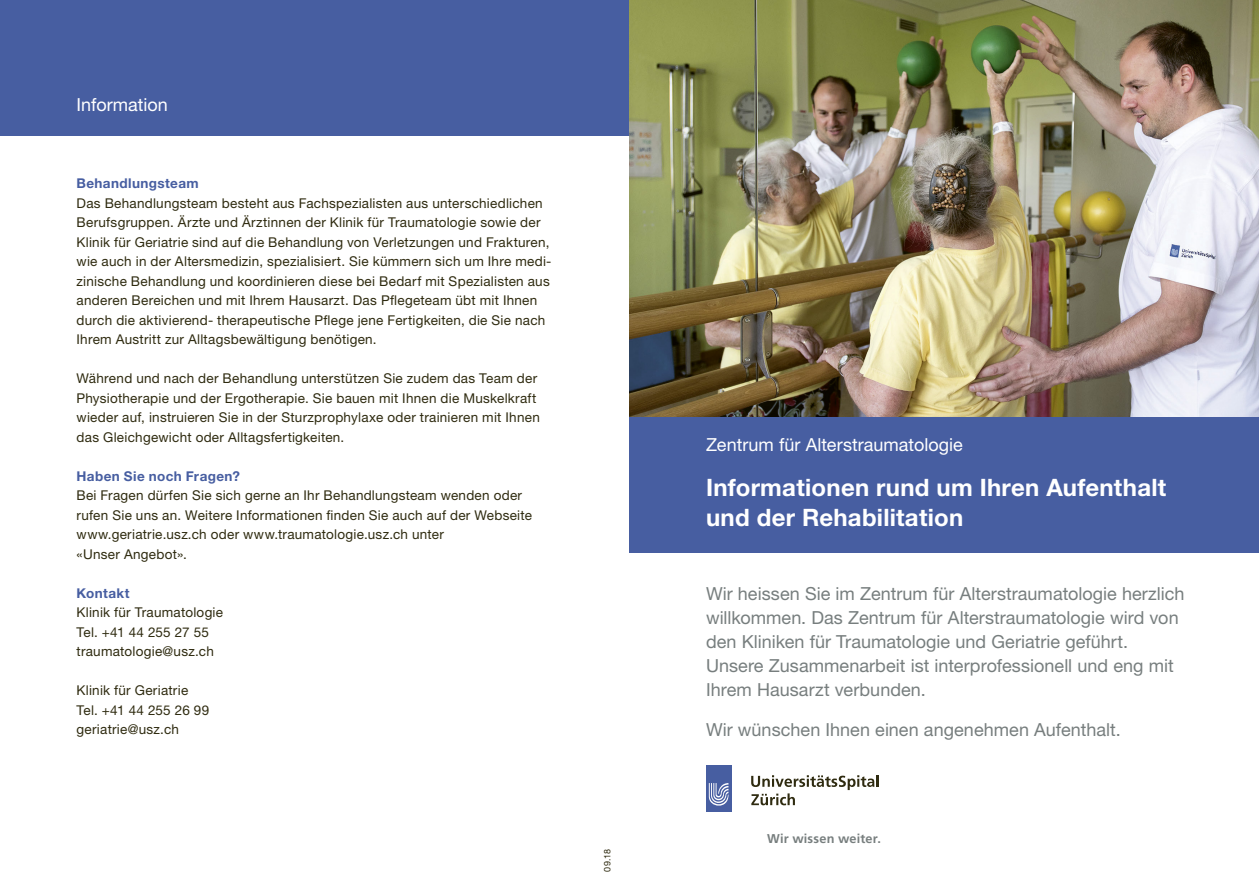
<style>
.page{position:relative;width:1259px;height:893px;background:#fff}
.page>*{position:absolute;margin:0;border:0;box-sizing:border-box;transform-origin:0 0}
.t1{font:700 24px/30px "Helvetica Neue LT Std";letter-spacing:.01em;color:#fff}
.t2{font:18px/24px "Helvetica Neue LT Std";color:#777e7e}
.t3{font:18px "Helvetica Neue LT Std";color:#fff}
.t4{font:13.5px/19.5px "Helvetica Neue LT Std";letter-spacing:.02em;color:#2f2b10}
.t5{font:700 13.5px "Helvetica Neue LT Std";letter-spacing:.03em;color:#475ea1}
.t6{font:700 12.75px "Frutiger LT Std";letter-spacing:.015em;color:#777e7e}
.t7{font:9px "Helvetica Neue LT Std";color:#2f2b10}
</style>
<div class="page">
<div style="left:629px;top:417px;width:630px;height:136px;background:#475ea1"></div>
<div style="left:706px;top:765px;width:25px;height:47px;background:#475ea1"></div>
<svg style="left:709px;top:783px;width:19px;height:23px"></svg>
<svg style="left:751px;top:775px;width:127px;height:30px"></svg>
<div style="left:0;top:0;width:629px;height:136px;background:#475ea1"></div>
<img style="left:629px;top:0;width:630px;height:417px">
<h2 class="t3" style="left:77px;top:93px;width:93px">Information</h2>
<p class="t5" style="left:77px;top:175px;width:124px">Behandlungsteam</p>
<p class="t4" style="left:77px;top:193px;width:476px">Das Behandlungsteam besteht aus Fachspezialisten aus unterschiedlichen Berufsgruppen. Ärzte und Ärztinnen der Klinik für Traumatologie sowie der Klinik für Geriatrie sind auf die Behandlung von Verletzungen und Frakturen, wie auch in der Altersmedizin, spezialisiert. Sie kümmern sich um Ihre medi&shy;zinische Behandlung und koordinieren diese bei Bedarf mit Spezialisten aus anderen Bereichen und mit Ihrem Hausarzt. Das Pflegeteam übt mit Ihnen durch die aktivierend- therapeutische Pflege jene Fertigkeiten, die Sie nach Ihrem Austritt zur Alltagsbewältigung benötigen.</p>
<p class="t4" style="left:77px;top:368px;width:465px">Während und nach der Behandlung unterstützen Sie zudem das Team der Physiotherapie und der Ergotherapie. Sie bauen mit Ihnen die Muskelkraft wieder auf, instruieren Sie in der Sturzprophylaxe oder trainieren mit Ihnen das Gleichgewicht oder Alltagsfertigkeiten.</p>
<p class="t5" style="left:77px;top:467px;width:165px">Haben Sie noch Fragen?</p>
<p class="t4" style="left:77px;top:485px;width:457px">Bei Fragen dürfen Sie sich gerne an Ihr Behandlungsteam wenden oder rufen Sie uns an. Weitere Informationen finden Sie auch auf der Webseite www.geriatrie.usz.ch oder www.traumatologie.usz.ch unter<br>«Unser Angebot».</p>
<p class="t5" style="left:77px;top:584px;width:55px">Kontakt</p>
<p class="t4" style="left:77px;top:602px;width:148px">Klinik für Traumatologie<br>Tel. +41 44 255 27 55 traumatologie@usz.ch</p>
<p class="t4" style="left:77px;top:680px;width:134px">Klinik für Geriatrie<br>Tel. +41 44 255 26 99 geriatrie@usz.ch</p>
<p class="t7" style="left:602px;top:872px;width:24px;rotate:-90deg">09.18</p>
<h2 class="t3" style="left:706px;top:434px;width:258px">Zentrum für Alterstraumatologie</h2>
<h1 class="t1" style="left:706px;top:472px;width:462px">Informationen rund um Ihren Aufenthalt und der Rehabilitation</h1>
<p class="t2" style="left:706px;top:581px;width:480px">Wir heissen Sie im Zentrum für Alterstraumatologie herzlich willkommen. Das Zentrum für Alterstraumatologie wird von den Kliniken für Traumatologie und Geriatrie geführt.<br>Unsere Zusammenarbeit ist interprofessionell und eng mit Ihrem Hausarzt verbunden.</p>
<h2 class="t2" style="left:706px;top:717px;width:416px">Wir wünschen Ihnen einen angenehmen Aufenthalt.</h2>
<p class="t6" style="left:767px;top:831px;width:115px">Wir wissen weiter.</p>
</div>
